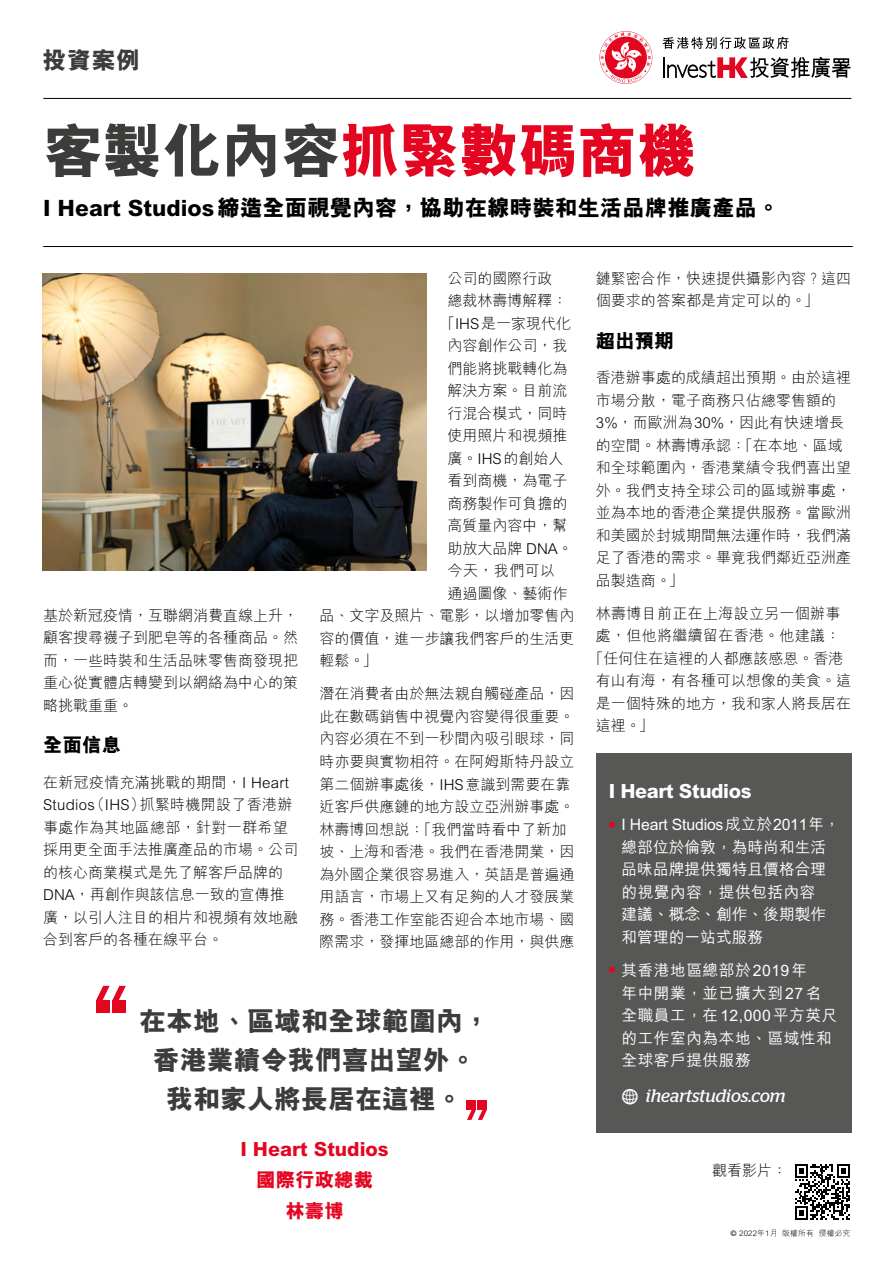
<style>
.page{position:relative;width:893px;height:1263px;background:#fff}
.page>*{position:absolute;margin:0;border:0;box-sizing:border-box;transform-origin:0 0}
.t1{font:800 60px "M Hei HK";letter-spacing:-.01em;color:#e40521}
.t2{font:800 27px/39px "M Hei HK";color:#3c3c3b;text-align:center}
.t3{font:800 24px "M Hei HK";color:#3c3c3b}
.t4{font:800 22.5px "M Hei HK";color:#000}
.t5{font:800 19.5px/31.2px "M Hei HK";color:#e40521;text-align:center}
.t6{font:800 19.5px "M Hei HK";letter-spacing:-.02em;color:#fff}
.t7{font:800 19.5px "M Hei HK";color:#000}
.t8{font:italic 18px "Stag";letter-spacing:.01em;color:#fff}
.t9{font:500 15.75px/22.5px "M Hei HK";color:#fff}
.t10{font:500 15.75px/22.5px "M Hei HK";letter-spacing:.03em;color:#fff}
.t11{font:300 15px/22.5px "M Hei HK";color:#000}
.t12{font:300 15px "M Hei HK";letter-spacing:.02em;color:#000}
.t13{font:300 7.8px "M Hei HK";letter-spacing:.02em;color:#000}
.s1{color:#3c3c3b}
.s2{font-family:"Modern Pictograms";font-style:normal;font-size:24px}
.s3{font-family:"Frutiger LT Std"}
</style>
<div class="page">
<svg style="left:662px;top:37px;width:127px;height:12px"></svg>
<svg style="left:600px;top:32px;width:51px;height:51px"></svg>
<hr style="left:663px;top:57px;width:2px;height:21px;background:#000">
<svg style="left:667px;top:57px;width:183px;height:21px"></svg>
<hr style="left:43px;top:98px;width:808px;height:1px;background:#000">
<div style="left:596px;top:753px;width:255px;height:380px;background:#575756"></div>
<hr style="left:43px;top:246px;width:810px;height:1px;background:#000">
<div style="left:96px;top:1000px;width:14px;height:13px;background:#e40521"></div>
<div style="left:112px;top:1000px;width:14px;height:13px;background:#e40521"></div>
<svg style="left:96px;top:986px;width:30px;height:14px"></svg>
<div style="left:478px;top:1101px;width:9px;height:9px;background:#e40521"></div>
<div style="left:467px;top:1101px;width:9px;height:9px;background:#e40521"></div>
<svg style="left:467px;top:1110px;width:20px;height:10px"></svg>
<img style="left:43px;top:273px;width:383px;height:297px">
<svg style="left:795px;top:1164px;width:55px;height:55px"></svg>
<h3 class="t3" style="left:43px;top:44px;width:99px">投資案例</h3>
<h1 class="t1" style="left:43px;top:111px;width:655px"><span class="s1">客製化內容</span>抓緊數碼商機</h1>
<h3 class="t4" style="left:43px;top:193px;width:738px">I Heart Studios締造全面視覺內容，協助在線時裝和生活品牌推廣產品。</h3>
<p class="t11" style="left:43px;top:603px;width:256px;text-align:justify">基於新冠疫情，互聯網消費直線上升，顧客搜尋襪子到肥皂等的各種商品。然而，一些時裝和生活品味零售商發現把重心從實體店轉變到以網絡為中心的策略挑戰重重。</p>
<h3 class="t7" style="left:43px;top:732px;width:79px">全面信息</h3>
<p class="t11" style="left:43px;top:770px;width:256px">在新冠疫情充滿挑戰的期間，I Heart<br>Studios（IHS）抓緊時機開設了香港辦事處作為其地區總部，針對一群希望採用更全面手法推廣產品的市場。公司的核心商業模式是先了解客戶品牌的<br>DNA，再創作與該信息一致的宣傳推廣，以引人注目的相片和視頻有效地融合到客戶的各種在線平台。</p>
<p class="t11" style="left:448px;top:266px;width:106px">公司的國際行政</p>
<p class="t11" style="left:448px;top:289px;width:121px">總裁林壽博解釋：</p>
<p class="t11" style="left:440px;top:311px;width:133px">「IHS是一家現代化</p>
<p class="t11" style="left:448px;top:334px;width:121px">內容創作公司，我</p>
<p class="t11" style="left:448px;top:356px;width:121px">們能將挑戰轉化為</p>
<p class="t11" style="left:448px;top:379px;width:121px">解決方案。目前流</p>
<p class="t11" style="left:448px;top:401px;width:121px">行混合模式，同時</p>
<p class="t11" style="left:448px;top:424px;width:121px">使用照片和視頻推</p>
<p class="t11" style="left:448px;top:446px;width:118px">廣。IHS的創始人</p>
<p class="t11" style="left:448px;top:469px;width:121px">看到商機，為電子</p>
<p class="t11" style="left:448px;top:491px;width:121px">商務製作可負擔的</p>
<p class="t11" style="left:448px;top:514px;width:121px">高質量內容中，幫</p>
<p class="t11" style="left:448px;top:536px;width:127px">助放大品牌 DNA。</p>
<p class="t11" style="left:448px;top:559px;width:109px">今天，我們可以</p>
<p class="t11" style="left:448px;top:581px;width:121px">通過圖像、藝術作</p>
<p class="t11" style="left:320px;top:604px;width:256px">品、文字及照片、電影，以增加零售內</p>
<p class="t11" style="left:320px;top:626px;width:256px">容的價值，進一步讓我們客戶的生活更</p>
<p class="t11" style="left:320px;top:649px;width:59px">輕鬆。」</p>
<p class="t11" style="left:320px;top:682px;width:256px">潛在消費者由於無法親自觸碰產品，因此在數碼銷售中視覺內容變得很重要。內容必須在不到一秒間內吸引眼球，同時亦要與實物相符。在阿姆斯特丹設立第二個辦事處後，IHS意識到需要在靠近客戶供應鏈的地方設立亞洲辦事處。林壽博回想說：「我們當時看中了新加坡、上海和香港。我們在香港開業，因為外國企業很容易進入，英語是普遍通用語言，市場上又有足夠的人才發展業務。香港工作室能否迎合本地市場、國際需求，發揮地區總部的作用，與供應</p>
<h2 class="t2" style="left:139px;top:1001px;width:353px">在本地、區域和全球範圍內，香港業績令我們喜出望外。我和家人將長居在這裡。</h2>
<h3 class="t5" style="left:240px;top:1133px;width:150px">I Heart Studios國際行政總裁<br>林壽博</h3>
<p class="t11" style="left:596px;top:266px;width:256px">鏈緊密合作，快速提供攝影內容？這四個要求的答案都是肯定可以的。」</p>
<h3 class="t7" style="left:596px;top:327px;width:79px">超出預期</h3>
<p class="t11" style="left:596px;top:366px;width:256px">香港辦事處的成績超出預期。由於這裡市場分散，電子商務只佔總零售額的<br>3%，而歐洲為30%，因此有快速增長的空間。林壽博承認：「在本地、區域和全球範圍內，香港業績令我們喜出望外。我們支持全球公司的區域辦事處，並為本地的香港企業提供服務。當歐洲和美國於封城期間無法運作時，我們滿足了香港的需求。畢竟我們鄰近亞洲產品製造商。」</p>
<p class="t12" style="left:596px;top:603px;width:246px">林壽博目前正在上海設立另一個辦事</p>
<p class="t12" style="left:596px;top:625px;width:246px">處，但他將繼續留在香港。他建議：</p>
<p class="t11" style="left:588px;top:646px;width:256px">「任何住在這裡的人都應該感恩。香港</p>
<p class="t11" style="left:596px;top:669px;width:256px">有山有海，有各種可以想像的美食。這</p>
<p class="t11" style="left:596px;top:691px;width:256px">是一個特殊的地方，我和家人將長居在</p>
<p class="t11" style="left:596px;top:714px;width:59px">這裡。」</p>
<h3 class="t6" style="left:609px;top:777px;width:145px">I Heart Studios</h3>
<p class="t9" style="left:621px;top:812px;width:220px;text-indent:-13px"><sup>■</sup> I Heart Studios成立於2011年，總部位於倫敦，為時尚和生活品味品牌提供獨特且價格合理的視覺內容，提供包括內容<br>建議、概念、創作、後期製作和管理的一站式服務</p>
<p class="t10" style="left:621px;top:958px;width:217px;text-indent:-13px"><sup>■</sup> 其香港地區總部於2019年<br>年中開業，並已擴大到27名全職員工，在12,000平方英尺的工作室內為本地、區域性和全球客戶提供服務</p>
<p class="t8" style="left:621px;top:1085px;width:166px"><span class="s2">w</span> iheartstudios.com</p>
<p class="t11" style="left:712px;top:1159px;width:76px">觀看影片：</p>
<p class="t13" style="left:731px;top:1227px;width:121px"><span class="s3">©</span> 2022年1月 版權所有 侵權必究</p>
</div>
